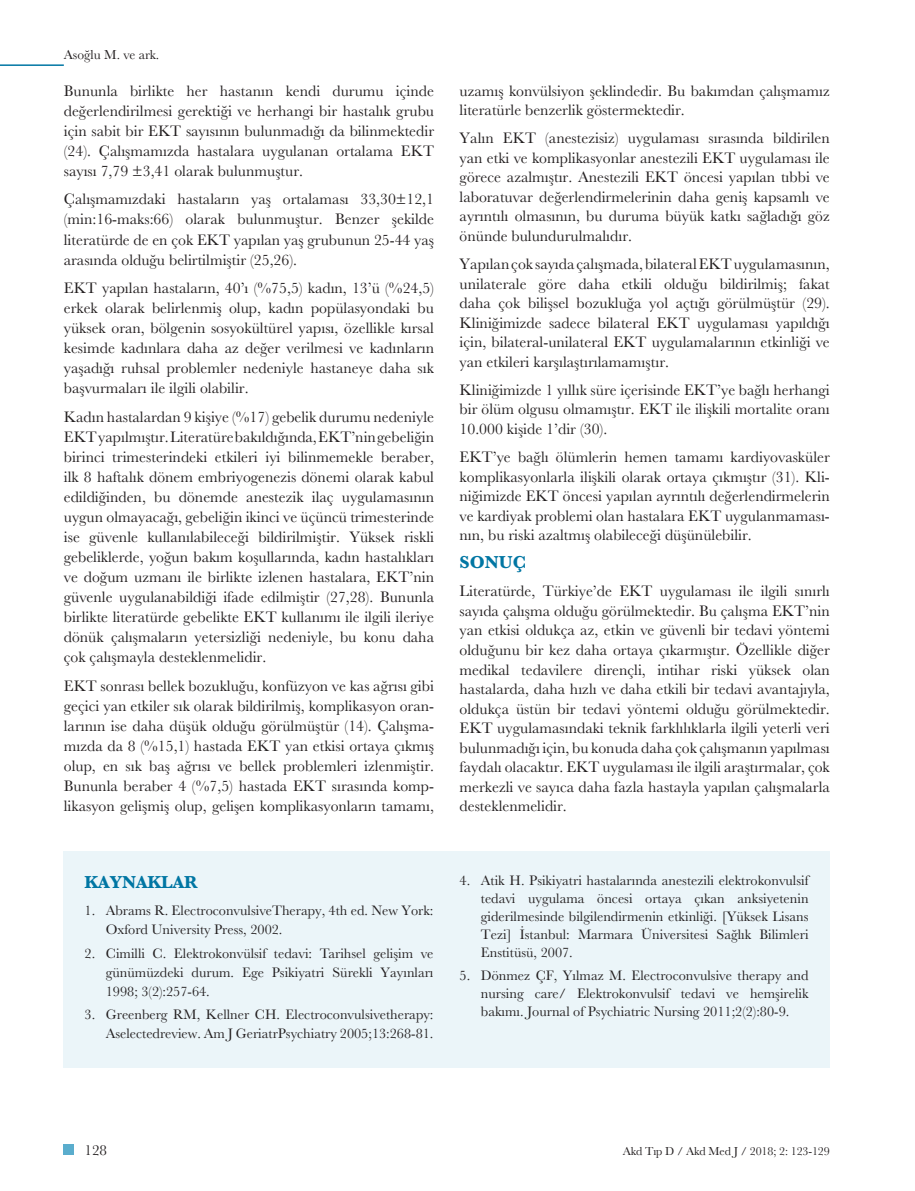
<style>
.page{position:relative;width:915px;height:1191px;background:#fff}
.page>*{position:absolute;margin:0;border:0;box-sizing:border-box;transform-origin:0 0}
.t1{font:700 18px "Baskerville";color:#0076a3}
.t2{font:15.75px/20.1px "Baskerville";color:#231f20;text-align:justify}
.t3{font:15px "Baskerville";color:#231f20}
.t4{font:14.25px/18px "Baskerville";color:#231f20;text-align:justify}
.t5{font:13.5px "Baskerville";color:#231f20}
.t6{font:12px "Baskerville";letter-spacing:-.01em;color:#231f20}
</style>
<div class="page">
<div style="left:64px;top:1144px;width:10px;height:10px;background:#5aadcd"></div>
<hr style="left:0;top:64px;width:64px;height:2px;background:#0076a3">
<div style="left:64px;top:850px;width:765px;height:217px;background:#ebf5f9"></div>
<p class="t5" style="left:64px;top:46px;width:97px">Asoğlu M. ve ark.</p>
<p class="t2" style="left:64px;top:81px;width:371px">Bununla birlikte her hastanın kendi durumu içinde değerlendirilmesi gerektiği ve herhangi bir hastalık grubu için sabit bir EKT sayısının bulunmadığı da bilinmektedir (24). Çalışmamızda hastalara uygulanan ortalama EKT sayısı 7,79 ±3,41 olarak bulunmuştur.</p>
<p class="t2" style="left:64px;top:189px;width:371px">Çalışmamızdaki hastaların yaş ortalaması 33,30±12,1 (min:16-maks:66) olarak bulunmuştur. Benzer şekilde literatürde de en çok EKT yapılan yaş grubunun 25-44 yaş arasında olduğu belirtilmiştir (25,26).</p>
<p class="t2" style="left:64px;top:278px;width:371px">EKT yapılan hastaların, 40’ı (%75,5) kadın, 13’ü (%24,5) erkek olarak belirlenmiş olup, kadın popülasyondaki bu yüksek oran, bölgenin sosyokültürel yapısı, özellikle kırsal kesimde kadınlara daha az değer verilmesi ve kadınların yaşadığı ruhsal problemler nedeniyle hastaneye daha sık başvurmaları ile ilgili olabilir.</p>
<p class="t2" style="left:64px;top:407px;width:371px">Kadın hastalardan 9 kişiye (%17) gebelik durumu nedeniyle EKT yapılmıştır. Literatüre bakıldığında, EKT’nin gebeliğin birinci trimesterindeki etkileri iyi bilinmemekle beraber, ilk 8 haftalık dönem embriyogenezis dönemi olarak kabul edildiğinden, bu dönemde anestezik ilaç uygulamasının uygun olmayacağı, gebeliğin ikinci ve üçüncü trimesterinde ise güvenle kullanılabileceği bildirilmiştir. Yüksek riskli gebeliklerde, yoğun bakım koşullarında, kadın hastalıkları ve doğum uzmanı ile birlikte izlenen hastalara, EKT’nin güvenle uygulanabildiği ifade edilmiştir (27,28). Bununla birlikte literatürde gebelikte EKT kullanımı ile ilgili ileriye dönük çalışmaların yetersizliği nedeniyle, bu konu daha çok çalışmayla desteklenmelidir.</p>
<p class="t2" style="left:64px;top:676px;width:371px">EKT sonrası bellek bozukluğu, konfüzyon ve kas ağrısı gibi geçici yan etkiler sık olarak bildirilmiş, komplikasyon oran&shy;larının ise daha düşük olduğu görülmüştür (14). Çalışma&shy;mızda da 8 (%15,1) hastada EKT yan etkisi ortaya çıkmış olup, en sık baş ağrısı ve bellek problemleri izlenmiştir.<br>Bununla beraber 4 (%7,5) hastada EKT sırasında komp&shy;likasyon gelişmiş olup, gelişen komplikasyonların tamamı,</p>
<p class="t1" style="left:84px;top:869px;width:115px">KAYNAKLAR</p>
<p class="t4" style="left:106px;top:901px;width:329px;line-height:19px;text-indent:-21px">1. Abrams R. ElectroconvulsiveTherapy, 4th ed. New York:<br>Oxford University Press, 2002.</p>
<p class="t4" style="left:106px;top:943px;width:329px;line-height:19px;text-indent:-21px">2. Cimilli C. Elektrokonvülsif tedavi: Tarihsel gelişim ve günümüzdeki durum. Ege Psikiyatri Sürekli Yayınları 1998; 3(2):257-64.</p>
<p class="t4" style="left:84px;top:1005px;width:350px;line-height:19px;text-align:right">3. Greenberg RM, Kellner CH. Electroconvulsivetherapy:<br>Aselectedreview. Am J GeriatrPsychiatry 2005;13:268-81.</p>
<p class="t2" style="left:459px;top:81px;width:371px;line-height:19.5px">uzamış konvülsiyon şeklindedir. Bu bakımdan çalışmamız literatürle benzerlik göstermektedir.</p>
<p class="t2" style="left:459px;top:129px;width:371px;line-height:19.5px">Yalın EKT (anestezisiz) uygulaması sırasında bildirilen yan etki ve komplikasyonlar anestezili EKT uygulaması ile görece azalmıştır. Anestezili EKT öncesi yapılan tıbbi ve laboratuvar değerlendirmelerinin daha geniş kapsamlı ve ayrıntılı olmasının, bu duruma büyük katkı sağladığı göz önünde bulundurulmalıdır.</p>
<p class="t2" style="left:459px;top:254px;width:371px;line-height:19.5px">Yapılan çok sayıda çalışmada, bilateral EKT uygulamasının, unilaterale göre daha etkili olduğu bildirilmiş; fakat daha çok bilişsel bozukluğa yol açtığı görülmüştür (29).<br>Kliniğimizde sadece bilateral EKT uygulaması yapıldığı için, bilateral-unilateral EKT uygulamalarının etkinliği ve yan etkileri karşılaştırılamamıştır.</p>
<p class="t2" style="left:459px;top:380px;width:371px;line-height:19.5px">Kliniğimizde 1 yıllık süre içerisinde EKT’ye bağlı herhangi bir ölüm olgusu olmamıştır. EKT ile ilişkili mortalite oranı 10.000 kişide 1’dir (30).</p>
<p class="t2" style="left:459px;top:447px;width:371px;line-height:19.5px">EKT’ye bağlı ölümlerin hemen tamamı kardiyovasküler komplikasyonlarla ilişkili olarak ortaya çıkmıştır (31). Kli&shy;niğimizde EKT öncesi yapılan ayrıntılı değerlendirmelerin ve kardiyak problemi olan hastalara EKT uygulanmaması&shy;nın, bu riski azaltmış olabileceği düşünülebilir.</p>
<p class="t1" style="left:459px;top:550px;width:68px">SONUÇ</p>
<p class="t2" style="left:459px;top:581px;width:371px;line-height:19.5px">Literatürde, Türkiye’de EKT uygulaması ile ilgili sınırlı sayıda çalışma olduğu görülmektedir. Bu çalışma EKT’nin yan etkisi oldukça az, etkin ve güvenli bir tedavi yöntemi olduğunu bir kez daha ortaya çıkarmıştır. Özellikle diğer medikal tedavilere dirençli, intihar riski yüksek olan hastalarda, daha hızlı ve daha etkili bir tedavi avantajıyla, oldukça üstün bir tedavi yöntemi olduğu görülmektedir.<br>EKT uygulamasındaki teknik farklılıklarla ilgili yeterli veri bulunmadığı için, bu konuda daha çok çalışmanın yapılması faydalı olacaktır. EKT uygulaması ile ilgili araştırmalar, çok merkezli ve sayıca daha fazla hastayla yapılan çalışmalarla desteklenmelidir.</p>
<p class="t4" style="left:480px;top:872px;width:329px;text-indent:-21px">4. Atik H. Psikiyatri hastalarında anestezili elektrokonvulsif tedavi uygulama öncesi ortaya çıkan anksiyetenin giderilmesinde bilgilendirmenin etkinliği. [Yüksek Lisans Tezi] İstanbul: Marmara Üniversitesi Sağlık Bilimleri Enstitüsü, 2007.</p>
<p class="t4" style="left:480px;top:966px;width:329px;text-indent:-21px">5. Dönmez ÇF, Yılmaz M. Electroconvulsive therapy and nursing care/ Elektrokonvulsif tedavi ve hemşirelik bakımı. Journal of Psychiatric Nursing 2011;2(2):80-9.</p>
<p class="t3" style="left:84px;top:1140px;width:24px">128</p>
<p class="t6" style="left:622px;top:1143px;width:208px">Akd Tıp D / Akd Med J / 2018; 2: 123-129</p>
</div>
